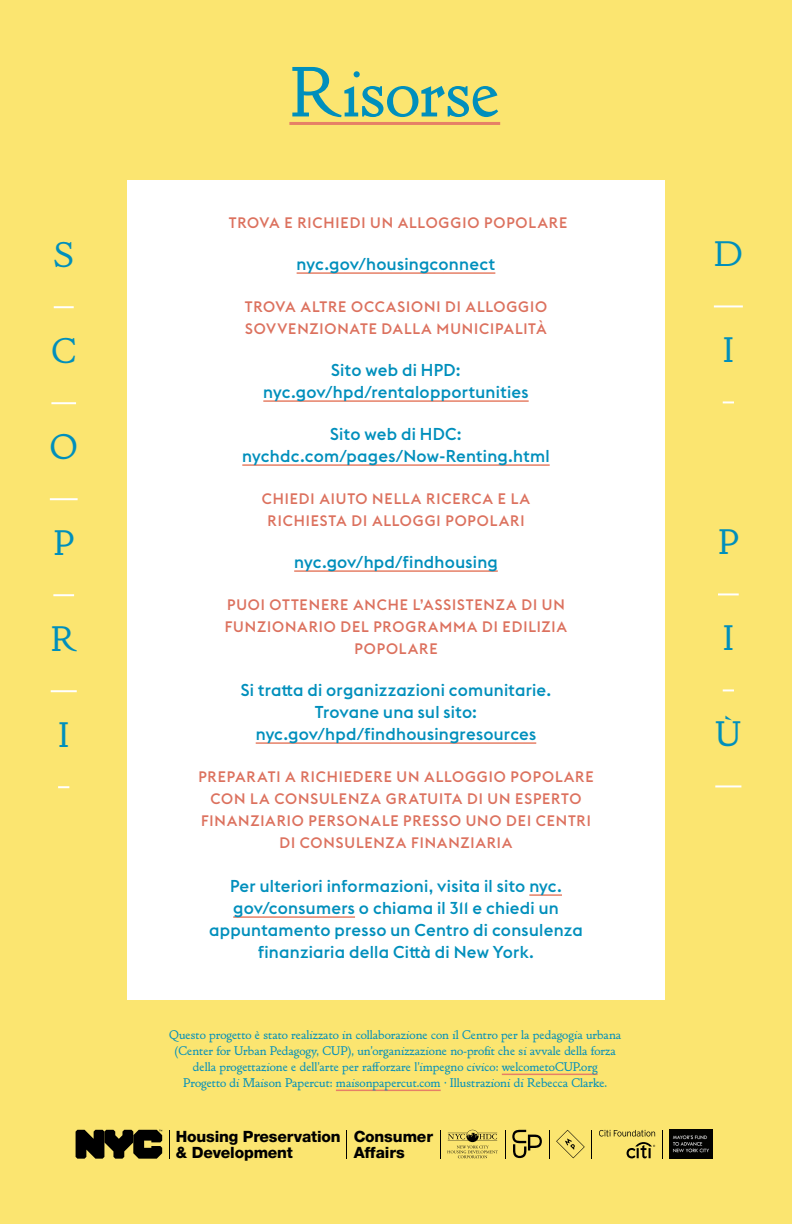
<style>
.page{position:relative;width:792px;height:1224px;background:#fbe570}
.page>*{position:absolute;margin:0;border:0;box-sizing:border-box;transform-origin:0 0}
.Chapter_headers{font:68px "Thames Capsule";letter-spacing:-.02em;color:#008fbc}
.Chapter_headers-2{font:34px "Thames Capsule";color:#008fbc}
.t1{font:500 17px/22px "Euclid Flex";letter-spacing:.015em;color:#008fbc;text-align:center}
.t2{font:800 15.6px/16.6px "Helvetica Neue LT Std";letter-spacing:-.01em;color:#000}
.t3{font:500 15px/22px "Euclid Flex";letter-spacing:.055em;color:#dc715e;text-align:center}
.Chapter_headers-3{font:12px/16px "Thames Capsule";color:#008fbc;text-align:center}
</style>
<div class="page">
<hr style="left:289px;top:122px;width:211px;height:3px;background:#e68066">
<hr style="left:502px;top:1074px;width:96px;height:1px;background:#e68066">
<hr style="left:336px;top:1090px;width:105px;height:1px;background:#e68066">
<div style="left:127px;top:180px;width:538px;height:820px;background:#fff"></div>
<hr style="left:297px;top:272px;width:198px;height:2px;background:#e68066">
<hr style="left:263px;top:400px;width:266px;height:2px;background:#e68066">
<hr style="left:242px;top:464px;width:308px;height:2px;background:#e68066">
<hr style="left:294px;top:570px;width:204px;height:2px;background:#e68066">
<hr style="left:256px;top:742px;width:280px;height:2px;background:#e68066">
<hr style="left:529px;top:894px;width:33px;height:2px;background:#e68066">
<hr style="left:233px;top:916px;width:122px;height:2px;background:#e68066">
<svg style="left:76px;top:1130px;width:86px;height:29px"></svg>
<svg style="left:169px;top:1130px;width:1px;height:29px"></svg>
<svg style="left:512px;top:1130px;width:30px;height:28px"></svg>
<svg style="left:556px;top:1130px;width:29px;height:28px"></svg>
<svg style="left:447px;top:1130px;width:51px;height:28px"></svg>
<svg style="left:599px;top:1130px;width:56px;height:28px"></svg>
<svg style="left:440px;top:1130px;width:1px;height:29px"></svg>
<svg style="left:505px;top:1130px;width:1px;height:29px"></svg>
<svg style="left:549px;top:1130px;width:1px;height:29px"></svg>
<svg style="left:662px;top:1130px;width:1px;height:29px"></svg>
<img style="left:669px;top:1130px;width:44px;height:28px">
<hr style="left:714px;top:305px;width:29px;height:2px;background:#fff">
<svg style="left:723px;top:401px;width:11px;height:2px"></svg>
<hr style="left:718px;top:593px;width:21px;height:2px;background:#fff">
<svg style="left:723px;top:689px;width:11px;height:2px"></svg>
<hr style="left:715px;top:785px;width:26px;height:2px;background:#fff">
<hr style="left:54px;top:306px;width:20px;height:2px;background:#fff">
<hr style="left:51px;top:402px;width:25px;height:2px;background:#fff">
<hr style="left:50px;top:498px;width:28px;height:2px;background:#fff">
<hr style="left:53px;top:594px;width:21px;height:2px;background:#fff">
<hr style="left:51px;top:690px;width:26px;height:2px;background:#fff">
<svg style="left:58px;top:786px;width:11px;height:2px"></svg>
<p class="Chapter_headers-2" style="left:54px;top:235px;width:21px">S</p>
<p class="Chapter_headers-2" style="left:51px;top:331px;width:26px">C</p>
<p class="Chapter_headers-2" style="left:50px;top:427px;width:29px">O</p>
<p class="Chapter_headers-2" style="left:53px;top:523px;width:22px">P</p>
<p class="Chapter_headers-2" style="left:51px;top:619px;width:28px">R</p>
<p class="Chapter_headers-2" style="left:58px;top:715px;width:13px">I</p>
<p class="Chapter_headers" style="left:289px;top:53px;width:212px">Risorse</p>
<p class="t3" style="left:229px;top:212px;width:340px">TROVA E RICHIEDI UN ALLOGGIO POPOLARE</p>
<p class="t1" style="left:297px;top:253px;width:200px">nyc.gov/housingconnect</p>
<p class="t3" style="left:245px;top:296px;width:304px;text-align:left">TROVA ALTRE OCCASIONI DI ALLOGGIO<br>SOVVENZIONATE DALLA MUNICIPALITÀ</p>
<p class="t1" style="left:263px;top:359px;width:267px">Sito web di HPD: nyc.gov/hpd/rentalopportunities</p>
<p class="t1" style="left:242px;top:423px;width:309px">Sito web di HDC: nychdc.com/pages/Now-Renting.html</p>
<p class="t3" style="left:262px;top:488px;width:270px">CHIEDI AIUTO NELLA RICERCA E LA<br>RICHIESTA DI ALLOGGI POPOLARI</p>
<p class="t1" style="left:294px;top:551px;width:205px">nyc.gov/hpd/findhousing</p>
<p class="t3" style="left:225px;top:594px;width:344px">PUOI OTTENERE ANCHE L’ASSISTENZA DI UN<br>FUNZIONARIO DEL PROGRAMMA DI EDILIZIA<br>POPOLARE</p>
<p class="t1" style="left:241px;top:679px;width:312px">Si tratta di organizzazioni comunitarie.<br>Trovane una sul sito: nyc.gov/hpd/findhousingresources</p>
<p class="t3" style="left:198px;top:766px;width:397px">PREPARATI A RICHIEDERE UN ALLOGGIO POPOLARE CON LA CONSULENZA GRATUITA DI UN ESPERTO FINANZIARIO PERSONALE PRESSO UNO DEI CENTRI DI CONSULENZA FINANZIARIA</p>
<p class="t1" style="left:209px;top:875px;width:375px">Per ulteriori informazioni, visita il sito nyc. gov/consumers o chiama il 311 e chiedi un appuntamento presso un Centro di consulenza finanziaria della Città di New York.</p>
<p class="Chapter_headers-3" style="left:169px;top:1028px;width:454px">Questo progetto è stato realizzato in collaborazione con il Centro per la pedagogia urbana (Center for Urban Pedagogy, CUP), un’organizzazione no-profit che si avvale della forza della progettazione e dell’arte per rafforzare l’impegno civico: welcometoCUP.org<br>Progetto di Maison Papercut: maisonpapercut.com · Illustrazioni di Rebecca Clarke.</p>
<p class="t2" style="left:176px;top:1128px;width:166px">Housing Preservation &amp; Development</p>
<p class="t2" style="left:354px;top:1128px;width:81px">Consumer<br>Affairs</p>
<p class="Chapter_headers-2" style="left:714px;top:235px;width:30px">D</p>
<p class="Chapter_headers-2" style="left:723px;top:331px;width:13px">I</p>
<p class="Chapter_headers-2" style="left:718px;top:523px;width:22px">P</p>
<p class="Chapter_headers-2" style="left:723px;top:619px;width:13px">I</p>
<p class="Chapter_headers-2" style="left:715px;top:715px;width:28px">Ù</p>
</div>
